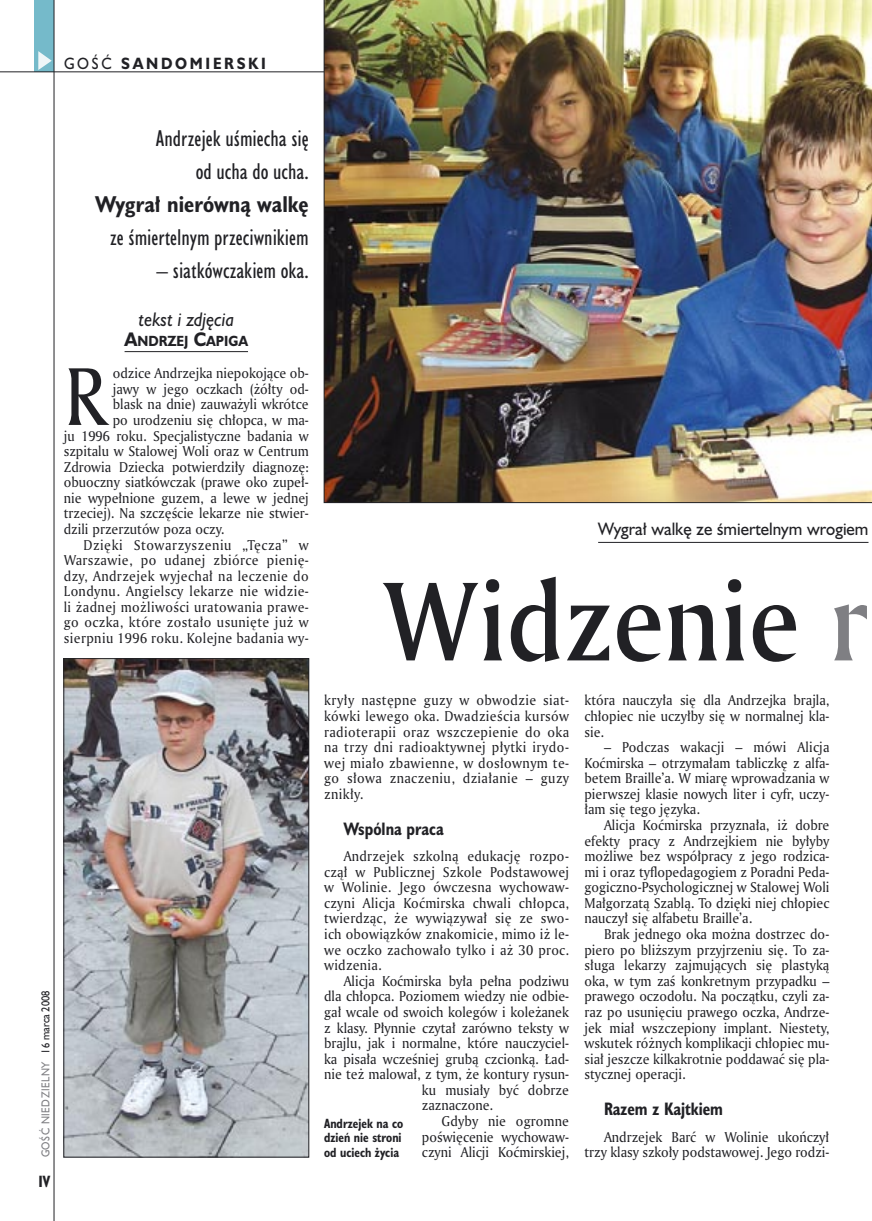
<style>
.page{position:relative;width:872px;height:1221px;background:#fff}
.page>*{position:absolute;margin:0;border:0;box-sizing:border-box;transform-origin:0 0}
._05_tytyl_AmMd_72_pt{font:108px "Amerigo Md PL";color:#212125;scale:.9 1}
._02_body_z_incjalem_4{font:79.05px "Amerigo PL";color:#212125;scale:.94 1}
._06-1_lead_prawy_HuCn_14_pt{font:21px/33px "Humanst 521 Cn PL";color:#212125;text-align:right}
._12_autor_HuBd{font:italic 18px "Humanst 521 PL";color:#212125;scale:.9 1}
._04-3_nadtytul_lokal{font:16.5px "Humanst 521 PL";color:#212125;scale:.94 1}
._04_srodtytul_HuCB_11_pt{font:700 16.5px "Humanst 521 Cn PL";color:#212125;scale:.94 1}
.t1{font:700 15px "Humanst 521 PL";letter-spacing:.2em;color:#212125;scale:.9 1}
.t2{font:700 15px "Humanst 521 Cn PL";color:#212125;scale:.94 1}
._01_body_tekst{font:13.8px/15.6px "Amerigo PL";color:#212125;text-align:justify;scale:.94 1}
._02_body_z_incjalem_4-2{font:13.8px "Amerigo PL";color:#212125;scale:.94 1}
._12_autor_HuBd-2{font:700 13.5px "Humanst 521 PL";color:#212125;scale:.9 1}
._09_podpis_zdjecia_HuCnB{font:700 12.3px/14.4px "Humanst 521 Cn PL";color:#212125;scale:.94 1}
.t3{font:10.5px "Humanst 521 PL";letter-spacing:.05em;color:#7f7f83;scale:.9 1}
.s1{font-weight:400}
.s2{font-weight:700}
.s3{font-size:18px}
.s4{color:#212125}
.s5{color:#7f7f83}
</style>
<div class="page">
<div style="left:35px;top:0;width:19px;height:72px;background:#75baca"></div>
<svg style="left:38px;top:51px;width:14px;height:19px"></svg>
<hr style="left:54px;top:0;width:1px;height:1220px;background:#212125">
<hr style="left:0;top:72px;width:447px;height:1px;background:#212125">
<hr style="left:125px;top:351px;width:123px;height:1px;background:#212125">
<hr style="left:598px;top:542px;width:270px;height:1px;background:#212125">
<img style="left:66px;top:660px;width:241px;height:495px">
<div style="left:64px;top:658px;width:245px;height:499px;border:1px solid #212125"></div>
<img style="left:324px;top:0;width:548px;height:503px">
<p class="t1" style="left:64px;top:53px;width:226px"><span class="s1">GOŚĆ</span> SANDOMIERSKI</p>
<p class="_06-1_lead_prawy_HuCn_14_pt" style="left:95px;top:121px;width:215px">Andrzejek uśmiecha się<br>od ucha do ucha.<br><span class="s2">Wygrał nierówną walkę </span>ze śmiertelnym przeciwnikiem</p>
<p class="_06-1_lead_prawy_HuCn_14_pt" style="left:157px;top:253px;width:154px">– siatkówczakiem oka.</p>
<p class="_12_autor_HuBd" style="left:139px;top:307px;width:108px">tekst i zdjęcia</p>
<p class="_12_autor_HuBd-2" style="left:125px;top:331px;width:139px"><span class="s3">A</span>NDRZEJ <span class="s3">C</span>APIGA</p>
<p class="_02_body_z_incjalem_4" style="left:64px;top:344px;width:49px">R</p>
<p class="_02_body_z_incjalem_4-2" style="left:113px;top:364px;width:210px">odzice Andrzejka niepokojące ob-</p>
<p class="_02_body_z_incjalem_4-2" style="left:113px;top:379px;width:210px">jawy w jego oczkach (żółty od-</p>
<p class="_02_body_z_incjalem_4-2" style="left:113px;top:395px;width:210px">blask na dnie) zauważyli wkrótce</p>
<p class="_02_body_z_incjalem_4-2" style="left:113px;top:411px;width:210px">po urodzeniu się chłopca, w ma-</p>
<p class="_02_body_z_incjalem_4-2" style="left:64px;top:426px;width:262px">ju 1996 roku. Specjalistyczne badania w</p>
<p class="_02_body_z_incjalem_4-2" style="left:64px;top:442px;width:262px">szpitalu w Stalowej Woli oraz w Centrum</p>
<p class="_02_body_z_incjalem_4-2" style="left:64px;top:457px;width:262px">Zdrowia Dziecka potwierdziły diagnozę:</p>
<p class="_02_body_z_incjalem_4-2" style="left:64px;top:473px;width:262px">obuoczny siatkówczak (prawe oko zupeł-</p>
<p class="_02_body_z_incjalem_4-2" style="left:64px;top:488px;width:262px">nie wypełnione guzem, a lewe w jednej</p>
<p class="_02_body_z_incjalem_4-2" style="left:64px;top:504px;width:262px">trzeciej). Na szczęście lekarze nie stwier-</p>
<p class="_02_body_z_incjalem_4-2" style="left:64px;top:520px;width:172px">dzili przerzutów poza oczy.</p>
<p class="_01_body_tekst" style="left:64px;top:536px;width:262px;text-indent:20px">Dzięki Stowarzyszeniu „Tęcza” w Warszawie, po udanej zbiórce pienię&shy;dzy, Andrzejek wyjechał na leczenie do Londynu. Angielscy lekarze nie widzie&shy;li żadnej możliwości uratowania prawe&shy;go oczka, które zostało usunięte już w sierpniu 1996 roku. Kolejne badania wy-</p>
<p class="t3" style="left:38px;top:1157px;width:187px;rotate:-90deg">GOŚĆ NIEDZIELNY <span class="s4">16 marca 2008</span></p>
<p class="t2" style="left:38px;top:1170px;width:14px">IV</p>
<p class="_04-3_nadtytul_lokal" style="left:598px;top:518px;width:289px">Wygrał walkę ze śmiertelnym wrogiem</p>
<p class="_05_tytyl_AmMd_72_pt" style="left:383px;top:549px;width:539px">Widzenie <span class="s5">r</span></p>
<p class="_01_body_tekst" style="left:324px;top:692px;width:262px">kryły następne guzy w obwodzie siat&shy;kówki lewego oka. Dwadzieścia kursów radioterapii oraz wszczepienie do oka na trzy dni radioaktywnej płytki irydo&shy;wej miało zbawienne, w dosłownym te&shy;go słowa znaczeniu, działanie – guzy znikły.</p>
<p class="_04_srodtytul_HuCB_11_pt" style="left:344px;top:817px;width:108px">Wspólna praca</p>
<p class="_01_body_tekst" style="left:324px;top:848px;width:262px;text-indent:20px">Andrzejek szkolną edukację rozpo&shy;czął w Publicznej Szkole Podstawowej w Wolinie. Jego ówczesna wychowaw&shy;czyni Alicja Koćmirska chwali chłopca, twierdząc, że wywiązywał się ze swo&shy;ich obowiązków znakomicie, mimo iż le&shy;we oczko zachowało tylko i aż 30 proc. widzenia.</p>
<p class="_01_body_tekst" style="left:344px;top:972px;width:241px">Alicja Koćmirska była pełna podziwu</p>
<p class="_01_body_tekst" style="left:324px;top:988px;width:262px">dla chłopca. Poziomem wiedzy nie odbie-</p>
<p class="_01_body_tekst" style="left:324px;top:1003px;width:262px">gał wcale od swoich kolegów i koleżanek</p>
<p class="_01_body_tekst" style="left:324px;top:1019px;width:262px">z klasy. Płynnie czytał zarówno teksty w</p>
<p class="_01_body_tekst" style="left:324px;top:1034px;width:262px">brajlu, jak i normalne, które nauczyciel-</p>
<p class="_01_body_tekst" style="left:324px;top:1050px;width:262px">ka pisała wcześniej grubą czcionką. Ład-</p>
<p class="_01_body_tekst" style="left:324px;top:1066px;width:262px">nie też malował, z tym, że kontury rysun-</p>
<p class="_01_body_tekst" style="left:422px;top:1081px;width:158px">ku musiały być dobrze</p>
<p class="_01_body_tekst" style="left:422px;top:1097px;width:77px">zaznaczone.</p>
<p class="_01_body_tekst" style="left:422px;top:1112px;width:158px;text-indent:20px">Gdyby nie ogromne poświęcenie wychowaw&shy;czyni Alicji Koćmirskiej,</p>
<p class="_09_podpis_zdjecia_HuCnB" style="left:324px;top:1115px;width:86px">Andrzejek na co dzień nie stroni od uciech życia</p>
<p class="_01_body_tekst" style="left:584px;top:692px;width:262px">która nauczyła się dla Andrzejka brajla, chłopiec nie uczyłby się w normalnej kla&shy;sie.</p>
<p class="_01_body_tekst" style="left:584px;top:739px;width:262px;text-indent:20px">– Podczas wakacji – mówi Alicja Koćmirska – otrzymałam tabliczkę z alfa&shy;betem Braille’a. W miarę wprowadzania w pierwszej klasie nowych liter i cyfr, uczy&shy;łam się tego języka.</p>
<p class="_01_body_tekst" style="left:584px;top:816px;width:262px;text-indent:20px">Alicja Koćmirska przyznała, iż dobre efekty pracy z Andrzejkiem nie byłyby możliwe bez współpracy z jego rodzica&shy;mi i oraz tyflopedagogiem z Poradni Peda&shy;gogiczno-Psychologicznej w Stalowej Woli Małgorzatą Szablą. To dzięki niej chłopiec nauczył się alfabetu Braille’a.</p>
<p class="_01_body_tekst" style="left:584px;top:925px;width:262px;text-indent:20px">Brak jednego oka można dostrzec do&shy;piero po bliższym przyjrzeniu się. To za&shy;sługa lekarzy zajmujących się plastyką oka, w tym zaś konkretnym przypadku – prawego oczodołu. Na początku, czyli za&shy;raz po usunięciu prawego oczka, Andrze&shy;jek miał wszczepiony implant. Niestety, wskutek różnych komplikacji chłopiec mu&shy;siał jeszcze kilkakrotnie poddawać się pla&shy;stycznej operacji.</p>
<p class="_04_srodtytul_HuCB_11_pt" style="left:604px;top:1097px;width:128px">Razem z Kajtkiem</p>
<p class="_01_body_tekst" style="left:584px;top:1128px;width:262px;text-align:right">Andrzejek Barć w Wolinie ukończył trzy klasy szkoły podstawowej. Jego rodzi-</p>
</div>
